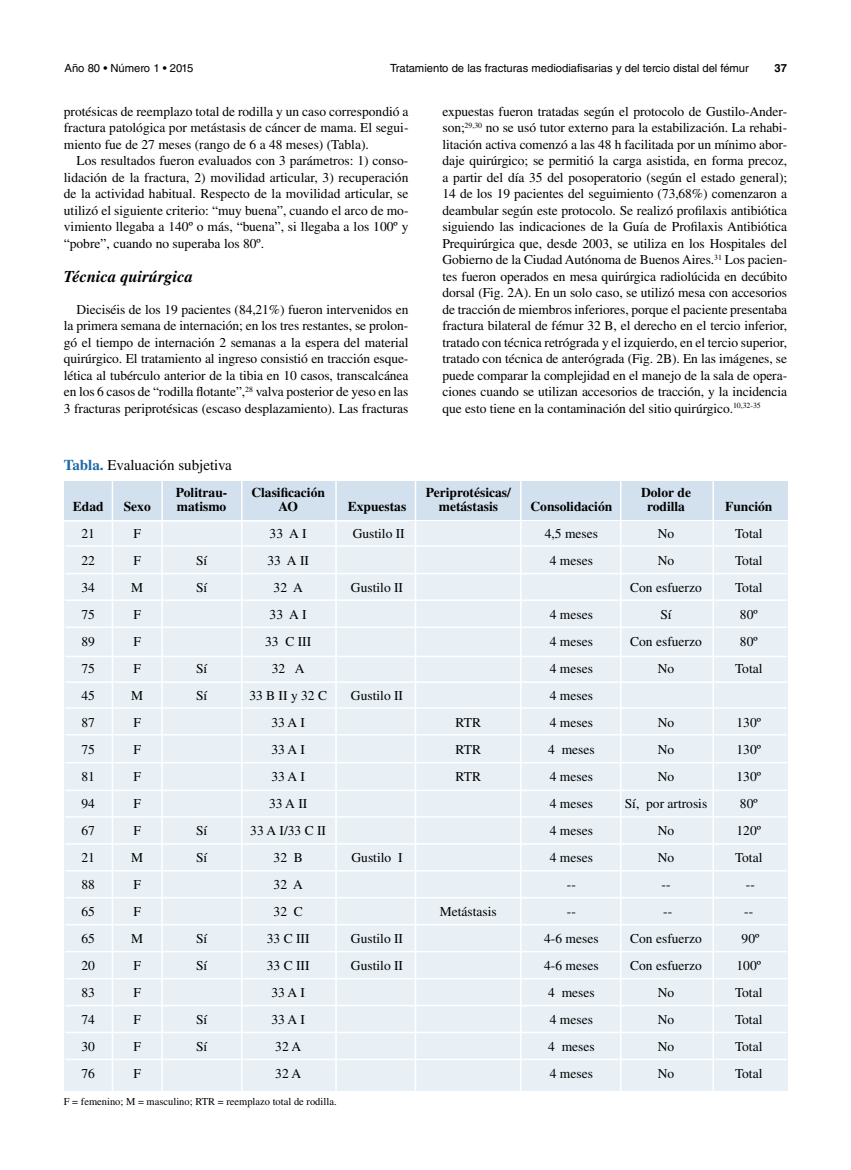
<style>
.page{position:relative;width:851px;height:1170px;background:#fff}
.page>*{position:absolute;margin:0;border:0;box-sizing:border-box;transform-origin:0 0}
.t1{font:italic 700 16.5px "Times LT Std";color:#000}
.t2{font:15px "Times LT Std";color:#000}
.t3{font:13.5px/27px "Times LT Std";color:#000}
.t4{font:700 13.5px/13.5px "Times LT Std";color:#000;text-align:center}
.t5{font:11.25px "Helvetica LT Std";color:#000}
.t6{font:700 11.25px "Helvetica LT Std";color:#000}
.t7{font:10.5px "Times LT Std";color:#000}
.s1{font-weight:700;color:#1d68a6}
</style>
<div class="page">
<div style="left:64px;top:521px;width:723px;height:570px;background:#e8f0f6"></div>
<div style="left:64px;top:481px;width:723px;height:39px;background:#d2e1ed"></div>
<hr style="left:65px;top:545px;width:722px;height:1px;background:#fff">
<hr style="left:65px;top:573px;width:722px;height:1px;background:#fff">
<hr style="left:65px;top:1058px;width:722px;height:2px;background:#fff">
<hr style="left:65px;top:1031px;width:722px;height:2px;background:#fff">
<hr style="left:65px;top:1004px;width:722px;height:2px;background:#fff">
<hr style="left:65px;top:977px;width:722px;height:2px;background:#fff">
<hr style="left:65px;top:950px;width:722px;height:2px;background:#fff">
<hr style="left:65px;top:923px;width:722px;height:2px;background:#fff">
<hr style="left:65px;top:896px;width:722px;height:2px;background:#fff">
<hr style="left:65px;top:870px;width:722px;height:1px;background:#fff">
<hr style="left:65px;top:843px;width:722px;height:1px;background:#fff">
<hr style="left:65px;top:816px;width:722px;height:1px;background:#fff">
<hr style="left:65px;top:789px;width:722px;height:2px;background:#fff">
<hr style="left:65px;top:761px;width:722px;height:2px;background:#fff">
<hr style="left:65px;top:734px;width:722px;height:1px;background:#fff">
<hr style="left:65px;top:707px;width:722px;height:1px;background:#fff">
<hr style="left:65px;top:681px;width:722px;height:2px;background:#fff">
<hr style="left:65px;top:655px;width:722px;height:2px;background:#fff">
<hr style="left:65px;top:626px;width:722px;height:2px;background:#fff">
<hr style="left:65px;top:599px;width:722px;height:2px;background:#fff">
<hr style="left:112px;top:481px;width:1px;height:615px;background:#fff">
<hr style="left:161px;top:476px;width:2px;height:616px;background:#fff">
<hr style="left:241px;top:476px;width:1px;height:616px;background:#fff">
<hr style="left:335px;top:476px;width:2px;height:616px;background:#fff">
<hr style="left:414px;top:476px;width:2px;height:616px;background:#fff">
<hr style="left:520px;top:476px;width:1px;height:616px;background:#fff">
<hr style="left:620px;top:476px;width:1px;height:616px;background:#fff">
<hr style="left:712px;top:476px;width:1px;height:616px;background:#fff">
<p class="t5" style="left:64px;top:61px;width:130px">Año 80 • Número 1 • 2015</p>
<p class="t5" style="left:390px;top:61px;width:360px">Tratamiento de las fracturas mediodiafisarias y del tercio distal del fémur</p>
<p class="t6" style="left:774px;top:61px;width:14px">37</p>
<p class="t3" style="left:64px;top:103px;width:346px;line-height:16.5px;text-align:justify">protésicas de reemplazo total de rodilla y un caso correspondió a fractura patológica por metástasis de cáncer de mama. El segui&shy;miento fue de 27 meses (rango de 6 a 48 meses) (Tabla).</p>
<p class="t3" style="left:64px;top:152px;width:346px;line-height:16.5px;text-align:justify;text-indent:13px">Los resultados fueron evaluados con 3 parámetros: 1) conso&shy;lidación de la fractura, 2) movilidad articular, 3) recuperación de la actividad habitual. Respecto de la movilidad articular, se utilizó el siguiente criterio: “muy buena”, cuando el arco de mo&shy;vimiento llegaba a 140º o más, “buena”, si llegaba a los 100º y “pobre”, cuando no superaba los 80º.</p>
<p class="t1" style="left:64px;top:267px;width:131px">Técnica quirúrgica</p>
<p class="t3" style="left:64px;top:301px;width:346px;line-height:16.5px;text-align:justify;text-indent:13px">Dieciséis de los 19 pacientes (84,21%) fueron intervenidos en la primera semana de internación; en los tres restantes, se prolon&shy;gó el tiempo de internación 2 semanas a la espera del material quirúrgico. El tratamiento al ingreso consistió en tracción esque&shy;lética al tubérculo anterior de la tibia en 10 casos, transcalcánea en los 6 casos de “rodilla flotante”,<sup>28</sup> valva posterior de yeso en las 3 fracturas periprotésicas (escaso desplazamiento). Las fracturas</p>
<p class="t3" style="left:442px;top:103px;width:346px;line-height:16.5px;text-align:justify">expuestas fueron tratadas según el protocolo de Gustilo-Ander&shy;son;<sup>29,30</sup> no se usó tutor externo para la estabilización. La rehabi&shy;litación activa comenzó a las 48 h facilitada por un mínimo abor&shy;daje quirúrgico; se permitió la carga asistida, en forma precoz, a partir del día 35 del posoperatorio (según el estado general); 14 de los 19 pacientes del seguimiento (73,68%) comenzaron a deambular según este protocolo. Se realizó profilaxis antibiótica siguiendo las indicaciones de la Guía de Profilaxis Antibiótica Prequirúrgica que, desde 2003, se utiliza en los Hospitales del Gobierno de la Ciudad Autónoma de Buenos Aires.<sup>31</sup> Los pacien&shy;tes fueron operados en mesa quirúrgica radiolúcida en decúbito dorsal (Fig. 2A). En un solo caso, se utilizó mesa con accesorios de tracción de miembros inferiores, porque el paciente presentaba fractura bilateral de fémur 32 B, el derecho en el tercio inferior, tratado con técnica retrógrada y el izquierdo, en el tercio superior, tratado con técnica de anterógrada (Fig. 2B). En las imágenes, se puede comparar la complejidad en el manejo de la sala de opera&shy;ciones cuando se utilizan accesorios de tracción, y la incidencia que esto tiene en la contaminación del sitio quirúrgico.<sup>10,32-35</sup></p>
<p class="t2" style="left:64px;top:456px;width:169px"><span class="s1">Tabla.</span> Evaluación subjetiva</p>
<p class="t4" style="left:73px;top:499px;width:32px">Edad</p>
<p class="t3" style="left:81px;top:519px;width:15px;text-align:justify">21<br>22<br>34<br>75<br>89<br>75<br>45<br>87<br>75<br>81<br>94<br>67<br>21<br>88<br>65<br>65<br>20<br>83<br>74<br>30<br>76</p>
<p class="t4" style="left:176px;top:485px;width:53px;text-align:left">Politrau&shy;matismo</p>
<p class="t4" style="left:124px;top:499px;width:28px">Sexo</p>
<p class="t3" style="left:131px;top:519px;width:14px">F<br>F<br>M<br>F<br>F<br>F<br>M<br>F<br>F<br>F<br>F<br>F<br>M<br>F<br>F<br>M<br>F<br>F<br>F<br>F<br>F</p>
<p class="t3" style="left:196px;top:546px;width:13px">Sí<br>Sí</p>
<p class="t3" style="left:196px;top:654px;width:13px">Sí<br>Sí</p>
<p class="t3" style="left:196px;top:816px;width:13px">Sí<br>Sí</p>
<p class="t3" style="left:196px;top:924px;width:13px">Sí<br>Sí</p>
<p class="t3" style="left:196px;top:1005px;width:13px">Sí<br>Sí</p>
<p class="t4" style="left:251px;top:485px;width:75px">Clasificación<br>AO</p>
<p class="t3" style="left:249px;top:519px;width:79px;text-align:center">33 A I<br>33 A II<br>32 A<br>33 A I<br>33 C III<br>32 A<br>33 B II y 32 C<br>33 A I<br>33 A I<br>33 A I<br>33 A II<br>33 A I/33 C II<br>32 B<br>32 A<br>32 C<br>33 C III<br>33 C III<br>33 A I<br>33 A I<br>32 A<br>32 A</p>
<p class="t7" style="left:64px;top:1095px;width:274px">F = femenino; M = masculino; RTR = reemplazo total de rodilla.</p>
<p class="t4" style="left:348px;top:499px;width:60px">Expuestas</p>
<p class="t3" style="left:352px;top:519px;width:54px">Gustilo II</p>
<p class="t3" style="left:351px;top:573px;width:54px">Gustilo II</p>
<p class="t3" style="left:351px;top:681px;width:54px">Gustilo II</p>
<p class="t3" style="left:351px;top:843px;width:53px">Gustilo I</p>
<p class="t3" style="left:351px;top:924px;width:54px">Gustilo II<br>Gustilo II</p>
<p class="t4" style="left:426px;top:485px;width:86px">Periprotésicas/ metástasis</p>
<p class="t3" style="left:455px;top:708px;width:27px;text-align:justify">RTR RTR RTR</p>
<p class="t3" style="left:440px;top:897px;width:58px">Metástasis</p>
<p class="t4" style="left:530px;top:499px;width:83px">Consolidación</p>
<p class="t3" style="left:544px;top:519px;width:55px;text-align:center">4,5 meses<br>4 meses</p>
<p class="t3" style="left:544px;top:600px;width:56px;text-align:center">4 meses<br>4 meses<br>4 meses<br>4 meses<br>4 meses<br>4 meses<br>4 meses<br>4 meses<br>4 meses<br>4 meses --<br>--<br>4-6 meses<br>4-6 meses<br>4 meses<br>4 meses<br>4 meses<br>4 meses</p>
<p class="t4" style="left:641px;top:485px;width:51px">Dolor de rodilla</p>
<p class="t3" style="left:630px;top:519px;width:73px;text-align:center">No<br>No<br>Con esfuerzo<br>Sí<br>Con esfuerzo<br>No</p>
<p class="t3" style="left:624px;top:708px;width:84px;text-align:center">No<br>No<br>No<br>Sí, por artrosis<br>No<br>No<br>--<br>--<br>Con esfuerzo<br>Con esfuerzo<br>No<br>No<br>No<br>No</p>
<p class="t4" style="left:725px;top:499px;width:49px">Función</p>
<p class="t3" style="left:735px;top:519px;width:29px;text-align:center">Total<br>Total<br>Total<br>80º<br>80º<br>Total</p>
<p class="t3" style="left:735px;top:708px;width:29px;text-align:center">130º<br>130º<br>130º<br>80º<br>120º<br>Total --<br>--<br>90º<br>100º<br>Total<br>Total<br>Total<br>Total</p>
</div>
